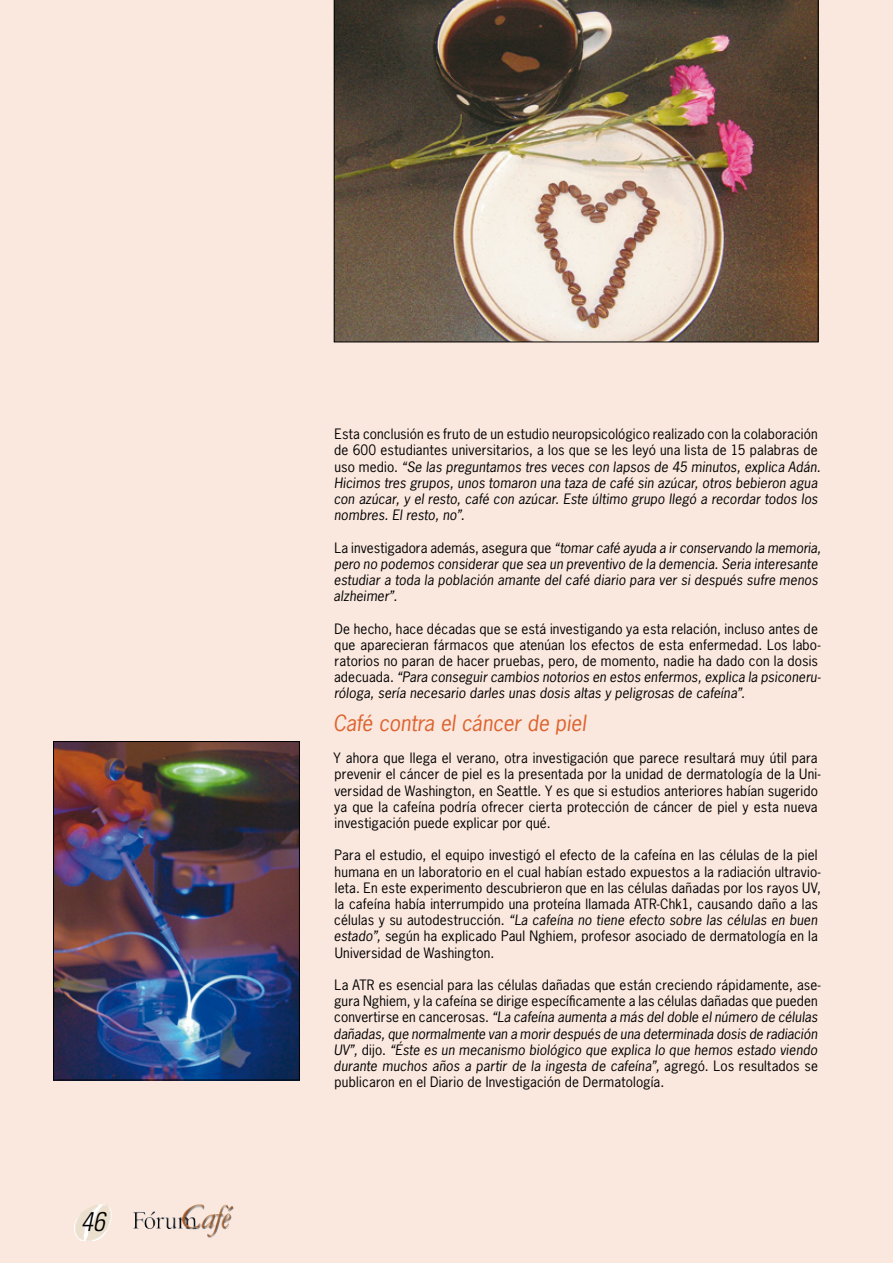
<style>
.page{position:relative;width:893px;height:1263px;background:#fae7de}
.page>*{position:absolute;margin:0;border:0;box-sizing:border-box;transform-origin:0 0}
.t1{font:italic 300 condensed 27px "Univers";color:#000}
.baristas_1{font:italic 21px "News Gothic";color:#dd632e}
.t2{font:13.5px/16.2px "News Gothic";letter-spacing:.015em;color:#000}
.t3{font:italic 13.5px/16.2px "News Gothic";letter-spacing:.01em;color:#000}
.s1{font-style:normal}
.s2{font-style:italic}
</style>
<div class="page">
<img style="left:334px;top:0;width:485px;height:342px">
<img style="left:55px;top:743px;width:243px;height:335px">
<div style="left:53px;top:741px;width:247px;height:339px;border:1px solid #000"></div>
<p class="t1" style="left:81px;top:1205px;width:25px">46</p>
<p class="t3" style="left:334px;top:426px;width:489px"><span class="s1">Esta conclusión es fruto de un estudio neuropsicológico realizado con la colaboración de 600 estudiantes universitarios, a los que se les leyó una lista de 15 palabras de uso medio.</span> “Se las preguntamos tres veces con lapsos de 45 minutos, explica Adán.<br>Hicimos tres grupos, unos tomaron una taza de café sin azúcar, otros bebieron agua con azúcar, y el resto, café con azúcar. Este último grupo llegó a recordar todos los nombres. El resto, no”.</p>
<p class="t3" style="left:334px;top:539px;width:489px"><span class="s1">La investigadora además, asegura que</span> “tomar café ayuda a ir conservando la memoria, pero no podemos considerar que sea un preventivo de la demencia. Seria interesante estudiar a toda la población amante del café diario para ver si después sufre menos alzheimer”.</p>
<p class="t2" style="left:334px;top:620px;width:488px">De hecho, hace décadas que se está investigando ya esta relación, incluso antes de que aparecieran fármacos que atenúan los efectos de esta enfermedad. Los labo&shy;ratorios no paran de hacer pruebas, pero, de momento, nadie ha dado con la dosis adecuada. <span class="s2">“Para conseguir cambios notorios en estos enfermos, explica la psiconeru&shy;róloga, sería necesario darles unas dosis altas y peligrosas de cafeína”.</span></p>
<p class="baristas_1" style="left:333px;top:709px;width:254px">Café contra el cáncer de piel</p>
<p class="t2" style="left:333px;top:750px;width:489px">Y ahora que llega el verano, otra investigación que parece resultará muy útil para prevenir el cáncer de piel es la presentada por la unidad de dermatología de la Uni&shy;versidad de Washington, en Seattle. Y es que si estudios anteriores habían sugerido ya que la cafeína podría ofrecer cierta protección de cáncer de piel y esta nueva investigación puede explicar por qué.</p>
<p class="t2" style="left:334px;top:847px;width:489px">Para el estudio, el equipo investigó el efecto de la cafeína en las células de la piel humana en un laboratorio en el cual habían estado expuestos a la radiación ultravio&shy;leta. En este experimento descubrieron que en las células dañadas por los rayos UV, la cafeína había interrumpido una proteína llamada ATR-Chk1, causando daño a las células y su autodestrucción. <span class="s2">“La cafeína no tiene efecto sobre las células en buen estado”,</span> según ha explicado Paul Nghiem, profesor asociado de dermatología en la Universidad de Washington.</p>
<p class="t2" style="left:334px;top:977px;width:489px">La ATR es esencial para las células dañadas que están creciendo rápidamente, ase&shy;gura Nghiem, y la cafeína se dirige específicamente a las células dañadas que pueden convertirse en cancerosas. <span class="s2">“La cafeína aumenta a más del doble el número de células dañadas, que normalmente van a morir después de una determinada dosis de radiación UV”,</span> dijo. <span class="s2">“Éste es un mecanismo biológico que explica lo que hemos estado viendo durante muchos años a partir de la ingesta de cafeína”,</span> agregó. Los resultados se publicaron en el Diario de Investigación de Dermatología.</p>
</div>
